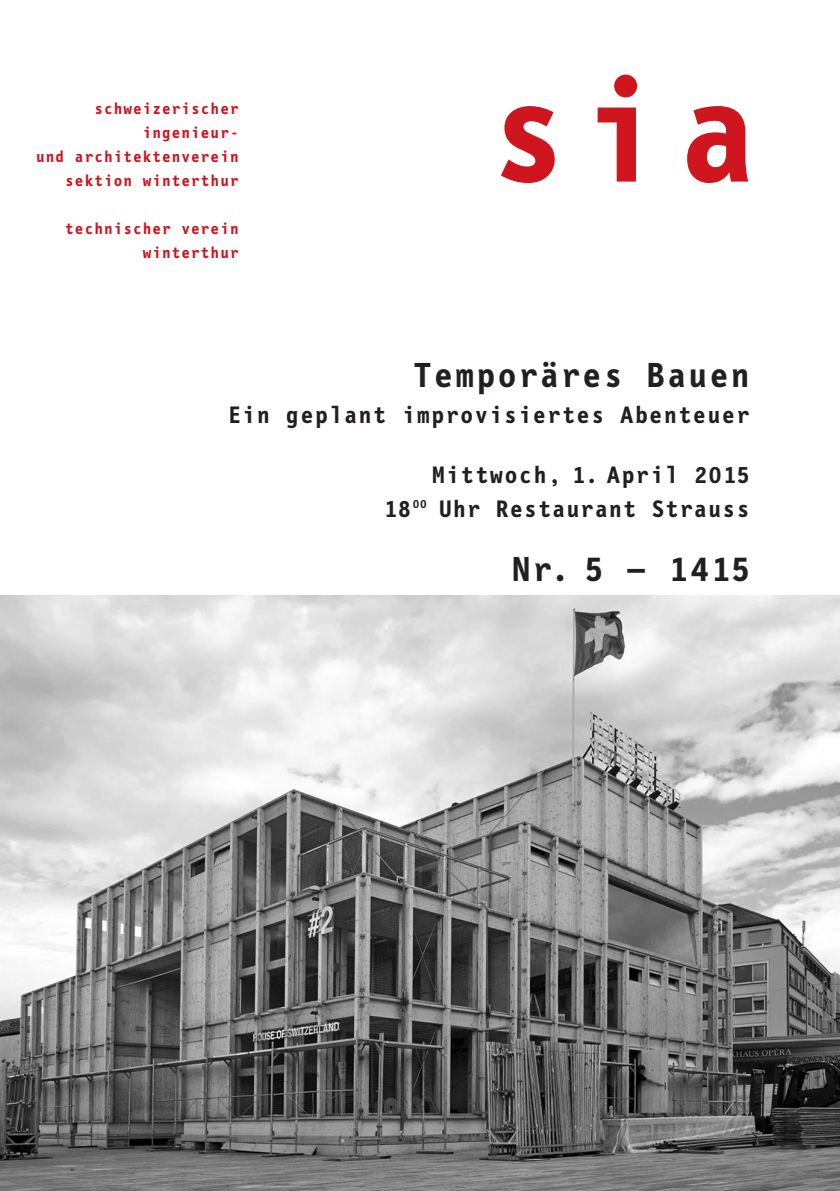
<style>
.page{position:relative;width:840px;height:1191px;background:#fff}
.page>*{position:absolute;margin:0;border:0;box-sizing:border-box;transform-origin:0 0}
.t1{font:700 147.8px "Letter Gothicneu";color:#cf151d}
.t2{font:700 35px "Letter Gothicneu";letter-spacing:.105em;color:#231f20}
.t3{font:700 24px/34px "Letter Gothicneu";letter-spacing:.105em;color:#231f20;text-align:right}
.t4{font:700 16px/24px "Letter Gothicneu";letter-spacing:.105em;color:#cf151d;text-align:right}
</style>
<div class="page">
<img style="left:0;top:595px;width:839px;height:596px">
<p class="t4" style="left:37px;top:97px;width:203px">schweizerischer ingenieur-<br>und architektenverein sektion winterthur</p>
<p class="t4" style="left:66px;top:217px;width:174px">technischer verein winterthur</p>
<h1 class="t1" style="left:491px;top:44px;width:265px">sia</h1>
<h2 class="t2" style="left:413px;top:354px;width:337px">Temporäres Bauen</h2>
<h3 class="t3" style="left:228px;top:397px;width:522px">Ein geplant improvisiertes Abenteuer</h3>
<h3 class="t3" style="left:384px;top:457px;width:366px">Mittwoch, 1. April 2015<br>18<sup>00</sup> Uhr Restaurant Strauss</h3>
<h2 class="t2" style="left:512px;top:548px;width:238px">Nr. 5 – 1415</h2>
</div>
